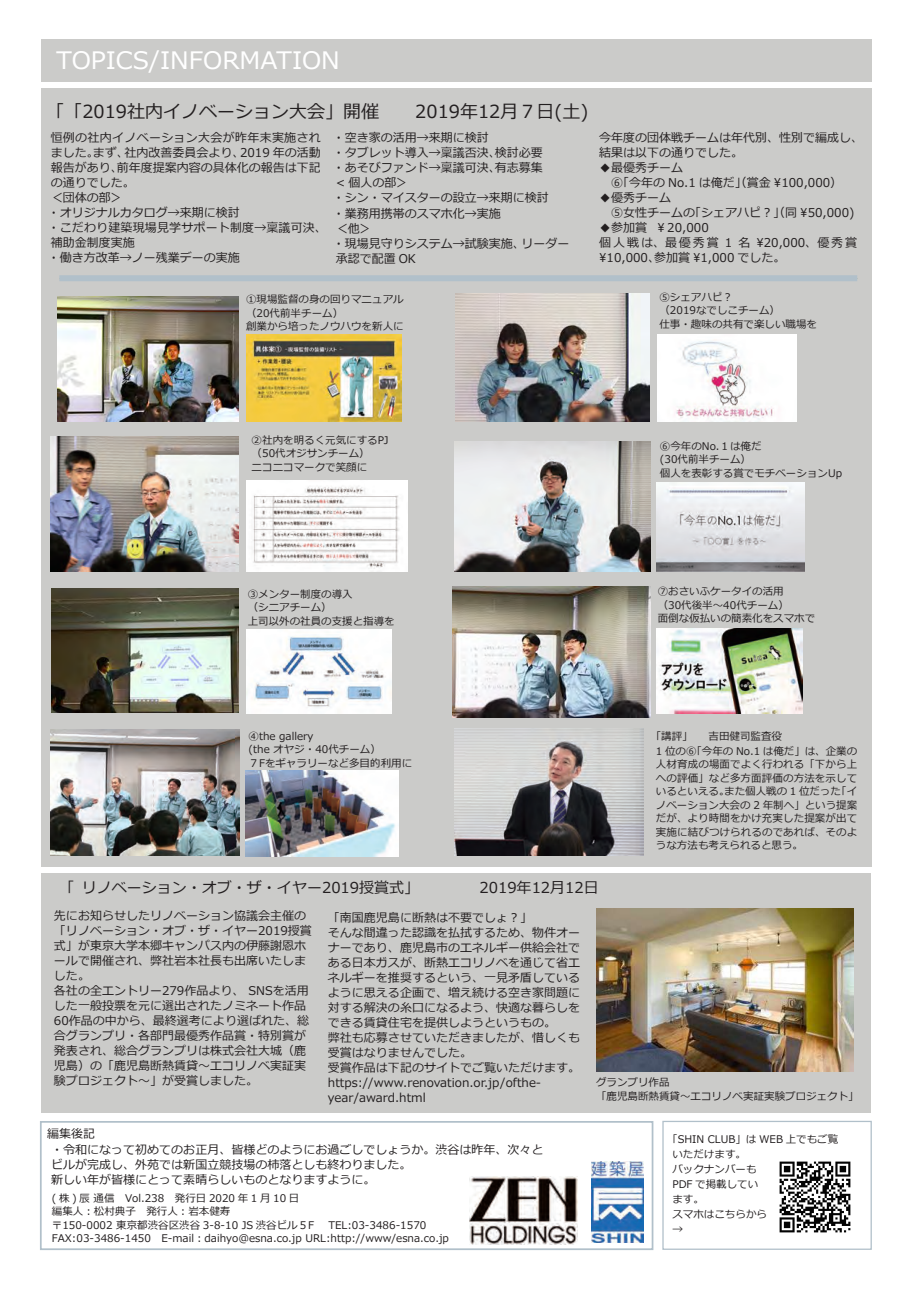
<style>
.page{position:relative;width:919px;height:1289px;background:#fff}
.page>*{position:absolute;margin:0;border:0;box-sizing:border-box;transform-origin:0 0}
.t1{font:24px "Meiryo";color:#fff;scale:1.05 1}
.t2{font:18px "Meiryo";color:#231f20}
.t3{font:15px "Meiryo";color:#231f20}
.t4{font:12.15px/15px "Meiryo";color:#231f20}
.t5{font:12px/15px "Meiryo";color:#231f20}
.t6{font:10.65px/13.5px "Meiryo";letter-spacing:.01em;color:#231f20;text-align:justify}
.t7{font:10.5px/13.5px "Meiryo";color:#231f20}
.s1{font-size:10.5px}
</style>
<div class="page">
<div style="left:41px;top:88px;width:830px;height:779px;background:#cbcbc9"></div>
<div style="left:662px;top:1120px;width:209px;height:129px;border:1px solid #b1c0ca"></div>
<img style="left:779px;top:1161px;width:72px;height:72px">
<div style="left:41px;top:39px;width:830px;height:43px;background:#cbcbc9"></div>
<div style="left:40px;top:1120px;width:613px;height:129px;border:2px solid #b1c0ca"></div>
<img style="left:469px;top:1176px;width:108px;height:67px">
<img style="left:591px;top:1161px;width:52px;height:81px">
<div style="left:41px;top:873px;width:829px;height:240px;background:#cbcbc9"></div>
<img style="left:596px;top:908px;width:257px;height:163px">
<img style="left:51px;top:437px;width:188px;height:134px">
<img style="left:51px;top:729px;width:188px;height:126px">
<img style="left:454px;top:441px;width:196px;height:130px">
<img style="left:454px;top:729px;width:189px;height:126px">
<img style="left:656px;top:482px;width:148px;height:89px">
<img style="left:245px;top:770px;width:153px;height:86px">
<img style="left:246px;top:629px;width:145px;height:84px">
<img style="left:246px;top:481px;width:161px;height:90px">
<img style="left:656px;top:628px;width:146px;height:85px">
<img style="left:246px;top:335px;width:155px;height:87px">
<img style="left:657px;top:335px;width:139px;height:87px">
<div style="left:59px;top:275px;width:798px;height:6px;background:#b1c0ca"></div>
<img style="left:456px;top:293px;width:193px;height:129px">
<img style="left:58px;top:296px;width:181px;height:125px">
<img style="left:52px;top:588px;width:187px;height:124px">
<img style="left:452px;top:586px;width:198px;height:131px">
<h1 class="t1" style="left:56px;top:43px;width:271px">TOPICS/INFORMATION</h1>
<h2 class="t2" style="left:46px;top:98px;width:543px">「「2019社内イノベーション大会」開催　　2019年12月７日(土)</h2>
<p class="t4" style="left:48px;top:131px;width:281px">恒例の社内イノベーション大会が昨年末実施されました。まず、社内改善委員会より、2019 年の活動報告があり、前年度提案内容の具体化の報告は下記の通りでした。<br>＜団体の部＞<br>・オリジナルカタログ→来期に検討<br>・こだわり建築現場見学サポート制度→稟議可決、補助金制度実施<br>・働き方改革→ノー残業デーの実施</p>
<p class="t4" style="left:333px;top:131px;width:217px">・空き家の活用→来期に検討<br>・タブレット導入→稟議否決、検討必要・あそびファンド→稟議可決、有志募集&lt; 個人の部＞<br>・シン・マイスターの設立→来期に検討</p>
<p class="t4" style="left:333px;top:207px;width:238px">・業務用携帯のスマホ化→実施<br>＜他＞<br>・現場見守りシステム→試験実施、リーダー承認で配置 OK</p>
<p class="t7" style="left:246px;top:293px;width:159px">①現場監督の身の回りマニュアル（20代前半チーム）<br>創業から培ったノウハウを新人に</p>
<p class="t4" style="left:599px;top:131px;width:265px">今年度の団体戦チームは年代別、性別で編成し、結果は以下の通りでした。</p>
<p class="t4" style="left:599px;top:161px;width:245px">◆最優秀チーム<br>　⑥「今年の No.1 は俺だ」（賞金 \100,000）</p>
<p class="t4" style="left:599px;top:191px;width:257px">◆優秀チーム<br>　⑤女性チームの「シェアハピ︖」（同 \50,000)</p>
<p class="t4" style="left:599px;top:221px;width:260px">◆参加賞 ￥20,000<br>個人戦は、最優秀賞 1 名 \20,000、優秀賞\10,000、参加賞 \1,000 でした。</p>
<p class="t7" style="left:659px;top:291px;width:159px">⑤シェアハピ︖<br>（2019なでしこチーム）<br>仕事・趣味の共有で楽しい職場を</p>
<p class="t7" style="left:251px;top:434px;width:138px">②社内を明るく元気にするPJ（50代オジサンチーム）<br>ニコニコマークで笑顔に</p>
<p class="t7" style="left:660px;top:440px;width:184px">⑥今年のNo.１は俺だ<br>(30代前半チーム）<br>個人を表彰する賞でモチベーションUp</p>
<p class="t7" style="left:248px;top:587px;width:148px">③メンター制度の導入<br>（シニアチーム）<br>上司以外の社員の支援と指導を</p>
<p class="t7" style="left:248px;top:729px;width:165px">④the gallery　<br>(the オヤジ・40代チーム）<br>７Fをギャラリーなど多目的利用に</p>
<p class="t7" style="left:657px;top:585px;width:159px">⑦おさいふケータイの活用<br>（30代後半～40代チーム）<br>面倒な仮払いの簡素化をスマホで</p>
<p class="t7" style="left:650px;top:729px;width:133px">「講評」　　吉田健司監査役</p>
<p class="t6" style="left:656px;top:744px;width:203px"><span class="s1">1 位の</span>⑥「今年の No.1 は俺だ」は、企業の人材育成の場面でよく行われる「下から上への評価」など多方面評価の方法を示しているといえる。また個人戦の 1 位だった「イノベーション大会の 2 年制へ」という提案だが、より時間をかけ充実した提案が出て実施に結びつけられるのであれば、そのような方法も考えられると思う。</p>
<p class="t3" style="left:59px;top:877px;width:541px">「　リノベーション・オブ・ザ・イヤー2019授賞式」　　　　2019年12月12日</p>
<p class="t5" style="left:54px;top:909px;width:259px">先にお知らせしたリノベーション協議会主催の「リノベーション・オブ・ザ・イヤー2019授賞式」が東京大学本郷キャンパス内の伊藤謝恩ホールで開催され、弊社岩本社長も出席いたしました。<br>各社の全エントリー279作品より、 SNSを活用した一般投票を元に選出されたノミネート作品<br>60作品の中から、最終選考により選ばれた、総合グランプリ・各部門最優秀作品賞・特別賞が発表され、総合グランプリは株式会社大城（鹿児島）の「鹿児島断熱賃貸～エコリノベ実証実験プロジェクト～」が受賞しました。</p>
<p class="t5" style="left:328px;top:911px;width:253px">「南国鹿児島に断熱は不要でしょ︖」<br>そんな間違った認識を払拭するため、物件オーナーであり、鹿児島市のエネルギー供給会社である日本ガスが、断熱エコリノベを通じて省エネルギーを推奨するという、一見矛盾しているように思える企画で、増え続ける空き家問題に対する解決の糸口になるよう、快適な暮らしをできる賃貸住宅を提供しようというもの。<br>弊社も応募させていただきましたが、惜しくも受賞はなりませんでした。<br>受賞作品は下記のサイトでご覧いただけます。https://www.renovation.or.jp/ofthe&shy;year/award.html</p>
<p class="t7" style="left:596px;top:1076px;width:264px">グランプリ作品<br>「鹿児島断熱賃貸～エコリノベ実証実験プロジェクト」</p>
<p class="t5" style="left:47px;top:1126px;width:49px">編集後記</p>
<p class="t5" style="left:51px;top:1142px;width:493px">・令和になって初めてのお正月、皆様どのようにお過ごしでしょうか。渋谷は昨年、次々とビルが完成し、外苑では新国立競技場の杮落としも終わりました。<br>新しい年が皆様にとって素晴らしいものとなりますように。</p>
<p class="t7" style="left:52px;top:1191px;width:398px">( 株 ) 辰 通信　Vol.238　発行日 2020 年 1 月 10 日　<br>編集人︓松村典子　発行人︓岩本健寿<br>〒150-0002 東京都渋谷区渋谷 3-8-10 JS 渋谷ビル５F 　TEL:03-3486-1570　FAX:03-3486-1450　E-mail︓daihyo@esna.co.jp URL:http://www/esna.co.jp</p>
<p class="t7" style="left:672px;top:1132px;width:167px;line-height:15px;text-indent:-5px">「SHIN CLUB」は WEB 上でもご覧いただけます。<br>バックナンバーも<br>PDF で掲載してい<br>ます。<br>スマホはこちらから　<br>→</p>
</div>
